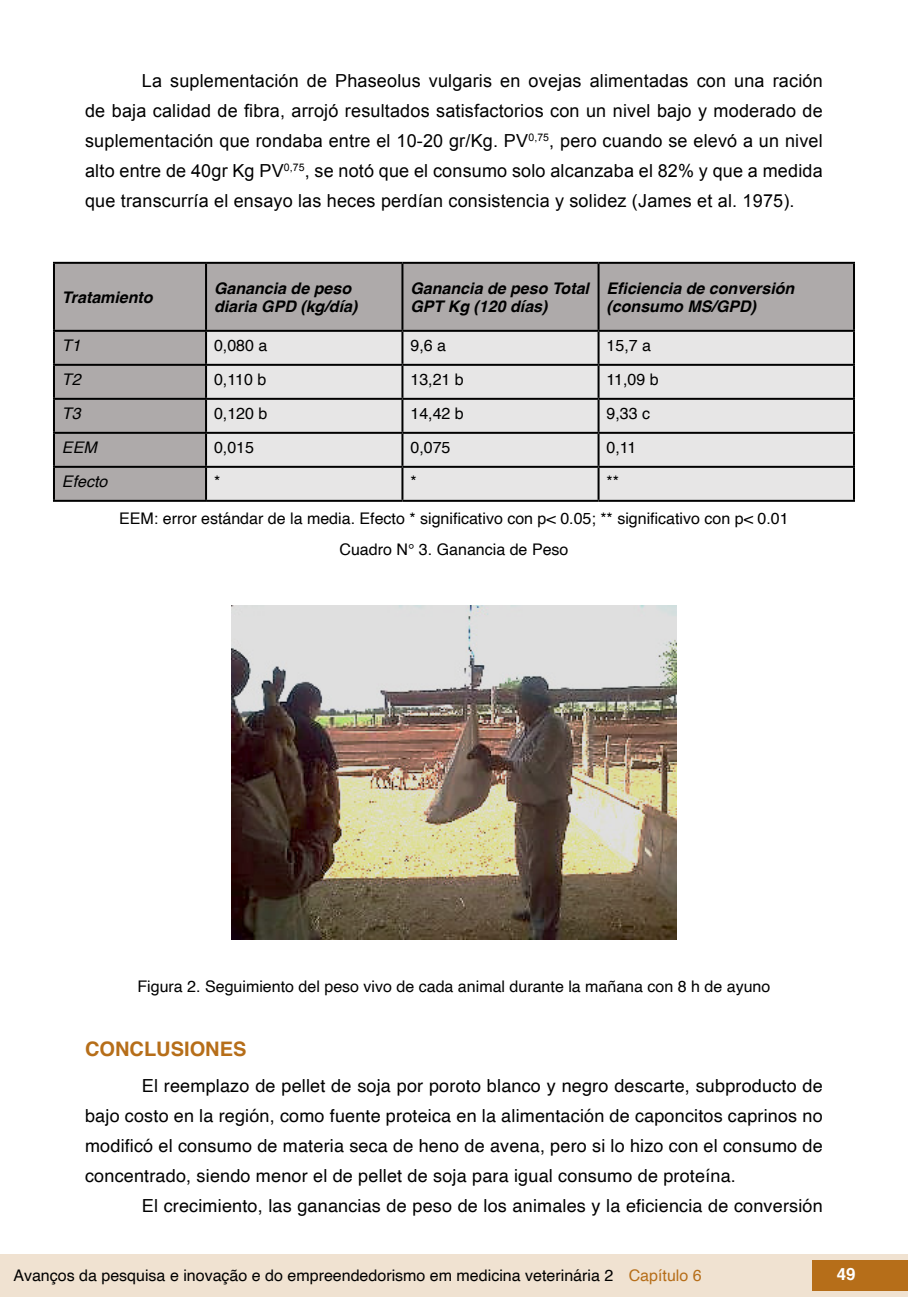
<style>
.page{position:relative;width:908px;height:1304px;background:#fff}
.page>*{position:absolute;margin:0;border:0;box-sizing:border-box;transform-origin:0 0}
.TITULOS{font:700 20px "Helvetica";color:#b66e19}
.txt{font:18px/30px "Arial";letter-spacing:.01em;color:#000;text-align:justify}
.txt-2{font:18px/30px "Helvetica";letter-spacing:.01em;color:#000;text-align:justify}
.t1{font:700 16.8px "Helvetica";color:#fff}
.imagens_graf_tab{font:16px "Helvetica";color:#000}
.tab_txt{font:italic 700 16px/18px "Helvetica";color:#000}
.tab_txt-2{font:16px "Helvetica";color:#000}
.tab_txt-3{font:italic 16px "Helvetica";color:#000}
.s1{color:#b66e19}
</style>
<div class="page">
<div style="left:0;top:1254px;width:906px;height:43px;background:#f0e2d1"></div>
<div style="left:812px;top:1261px;width:95px;height:30px;background:#b66e19"></div>
<div style="left:55px;top:264px;width:797px;height:236px;background:#aeaaaa"></div>
<div style="left:207px;top:332px;width:645px;height:168px;background:#e7e6e6"></div>
<hr style="left:852px;top:264px;width:2px;height:66px;background:#000">
<hr style="left:852px;top:332px;width:2px;height:32px;background:#000">
<hr style="left:852px;top:366px;width:2px;height:32px;background:#000">
<hr style="left:852px;top:400px;width:2px;height:32px;background:#000">
<hr style="left:852px;top:434px;width:2px;height:32px;background:#000">
<hr style="left:53px;top:262px;width:153px;height:2px;background:#000">
<hr style="left:206px;top:262px;width:196px;height:2px;background:#000">
<hr style="left:402px;top:262px;width:196px;height:2px;background:#000">
<hr style="left:598px;top:262px;width:256px;height:2px;background:#000">
<hr style="left:53px;top:330px;width:153px;height:2px;background:#000">
<hr style="left:206px;top:330px;width:196px;height:2px;background:#000">
<hr style="left:402px;top:330px;width:196px;height:2px;background:#000">
<hr style="left:598px;top:330px;width:256px;height:2px;background:#000">
<hr style="left:53px;top:364px;width:153px;height:2px;background:#000">
<hr style="left:206px;top:364px;width:196px;height:2px;background:#000">
<hr style="left:402px;top:364px;width:196px;height:2px;background:#000">
<hr style="left:598px;top:364px;width:256px;height:2px;background:#000">
<hr style="left:53px;top:398px;width:153px;height:2px;background:#000">
<hr style="left:206px;top:398px;width:196px;height:2px;background:#000">
<hr style="left:402px;top:398px;width:196px;height:2px;background:#000">
<hr style="left:598px;top:398px;width:256px;height:2px;background:#000">
<hr style="left:53px;top:432px;width:153px;height:2px;background:#000">
<hr style="left:206px;top:432px;width:196px;height:2px;background:#000">
<hr style="left:402px;top:432px;width:196px;height:2px;background:#000">
<hr style="left:598px;top:432px;width:256px;height:2px;background:#000">
<hr style="left:53px;top:466px;width:153px;height:2px;background:#000">
<hr style="left:206px;top:466px;width:196px;height:2px;background:#000">
<hr style="left:402px;top:466px;width:196px;height:2px;background:#000">
<hr style="left:598px;top:466px;width:256px;height:2px;background:#000">
<hr style="left:53px;top:500px;width:153px;height:2px;background:#000">
<hr style="left:206px;top:500px;width:196px;height:2px;background:#000">
<hr style="left:402px;top:500px;width:196px;height:2px;background:#000">
<hr style="left:598px;top:500px;width:256px;height:2px;background:#000">
<hr style="left:53px;top:264px;width:2px;height:66px;background:#000">
<hr style="left:205px;top:264px;width:2px;height:66px;background:#000">
<hr style="left:401px;top:264px;width:2px;height:66px;background:#000">
<hr style="left:597px;top:264px;width:2px;height:66px;background:#000">
<hr style="left:53px;top:332px;width:2px;height:32px;background:#000">
<hr style="left:205px;top:332px;width:2px;height:32px;background:#000">
<hr style="left:401px;top:332px;width:2px;height:32px;background:#000">
<hr style="left:597px;top:332px;width:2px;height:32px;background:#000">
<hr style="left:53px;top:366px;width:2px;height:32px;background:#000">
<hr style="left:205px;top:366px;width:2px;height:32px;background:#000">
<hr style="left:401px;top:366px;width:2px;height:32px;background:#000">
<hr style="left:597px;top:366px;width:2px;height:32px;background:#000">
<hr style="left:53px;top:400px;width:2px;height:32px;background:#000">
<hr style="left:205px;top:400px;width:2px;height:32px;background:#000">
<hr style="left:401px;top:400px;width:2px;height:32px;background:#000">
<hr style="left:597px;top:400px;width:2px;height:32px;background:#000">
<hr style="left:53px;top:434px;width:2px;height:32px;background:#000">
<hr style="left:205px;top:434px;width:2px;height:32px;background:#000">
<hr style="left:401px;top:434px;width:2px;height:32px;background:#000">
<hr style="left:597px;top:434px;width:2px;height:32px;background:#000">
<hr style="left:53px;top:468px;width:2px;height:32px;background:#000">
<hr style="left:205px;top:468px;width:2px;height:32px;background:#000">
<hr style="left:401px;top:468px;width:2px;height:32px;background:#000">
<hr style="left:597px;top:468px;width:2px;height:32px;background:#000">
<hr style="left:852px;top:468px;width:2px;height:32px;background:#000">
<img style="left:231px;top:605px;width:445px;height:335px">
<p class="txt" style="left:85px;top:66px;width:738px;text-indent:57px">La suplementación de Phaseolus vulgaris en ovejas alimentadas con una ración de baja calidad de fibra, arrojó resultados satisfactorios con un nivel bajo y moderado de suplementación que rondaba entre el 10-20 gr/Kg. PV<sup>0,75</sup>, pero cuando se elevó a un nivel alto entre de 40gr Kg PV<sup>0,75</sup>, se notó que el consumo solo alcanzaba el 82% y que a medida que transcurría el ensayo las heces perdían consistencia y solidez (James et al. 1975).</p>
<p class="tab_txt" style="left:62px;top:288px;width:92px">Tratamiento</p>
<p class="tab_txt" style="left:214px;top:279px;width:145px">Ganancia de peso diaria GPD (kg/día)</p>
<p class="tab_txt" style="left:410px;top:279px;width:180px">Ganancia de peso Total<br>GPT Kg (120 días)</p>
<p class="tab_txt" style="left:606px;top:279px;width:189px">Eficiencia de conversión (consumo MS/GPD)</p>
<p class="tab_txt-3" style="left:62px;top:333px;width:20px">T1</p>
<p class="tab_txt-2" style="left:214px;top:333px;width:55px">0,080 a</p>
<p class="tab_txt-2" style="left:410px;top:333px;width:37px">9,6 a</p>
<p class="tab_txt-2" style="left:606px;top:333px;width:46px">15,7 a</p>
<p class="tab_txt-3" style="left:62px;top:367px;width:20px">T2</p>
<p class="tab_txt-2" style="left:214px;top:367px;width:54px">0,110 b</p>
<p class="tab_txt-2" style="left:410px;top:367px;width:55px">13,21 b</p>
<p class="tab_txt-2" style="left:606px;top:367px;width:54px">11,09 b</p>
<p class="tab_txt-3" style="left:62px;top:401px;width:20px">T3</p>
<p class="tab_txt-2" style="left:214px;top:401px;width:55px">0,120 b</p>
<p class="tab_txt-2" style="left:410px;top:401px;width:55px">14,42 b</p>
<p class="tab_txt-2" style="left:606px;top:401px;width:45px">9,33 c</p>
<p class="tab_txt-3" style="left:62px;top:435px;width:36px">EEM</p>
<p class="tab_txt-2" style="left:214px;top:435px;width:42px">0,015</p>
<p class="tab_txt-2" style="left:410px;top:435px;width:42px">0,075</p>
<p class="tab_txt-2" style="left:606px;top:435px;width:31px">0,11</p>
<p class="tab_txt-3" style="left:62px;top:469px;width:47px">Efecto</p>
<p class="tab_txt-2" style="left:214px;top:469px;width:8px">*</p>
<p class="tab_txt-2" style="left:410px;top:469px;width:8px">*</p>
<p class="tab_txt-2" style="left:606px;top:469px;width:14px">**</p>
<p class="imagens_graf_tab" style="left:119px;top:506px;width:670px">EEM: error estándar de la media. Efecto * significativo con p&lt; 0.05; ** significativo con p&lt; 0.01</p>
<p class="imagens_graf_tab" style="left:339px;top:537px;width:230px">Cuadro N° 3. Ganancia de Peso</p>
<p class="imagens_graf_tab" style="left:137px;top:974px;width:634px">Figura 2. Seguimiento del peso vivo de cada animal durante la mañana con 8 h de ayuno</p>
<p class="TITULOS" style="left:85px;top:1033px;width:163px">CONCLUSIONES</p>
<p class="txt-2" style="left:85px;top:1071px;width:738px;text-indent:57px">El reemplazo de pellet de soja por poroto blanco y negro descarte, subproducto de bajo costo en la región, como fuente proteica en la alimentación de caponcitos caprinos no modificó el consumo de materia seca de heno de avena, pero si lo hizo con el consumo de concentrado, siendo menor el de pellet de soja para igual consumo de proteína.</p>
<p class="txt-2" style="left:142px;top:1191px;width:682px">El crecimiento, las ganancias de peso de los animales y la eficiencia de conversión</p>
<p class="imagens_graf_tab" style="left:14px;top:1263px;width:689px">Avanços da pesquisa e inovação e do empreendedorismo em medicina veterinária 2 <span class="s1">Capítulo 6</span></p>
<p class="t1" style="left:836px;top:1261px;width:20px">49</p>
</div>
